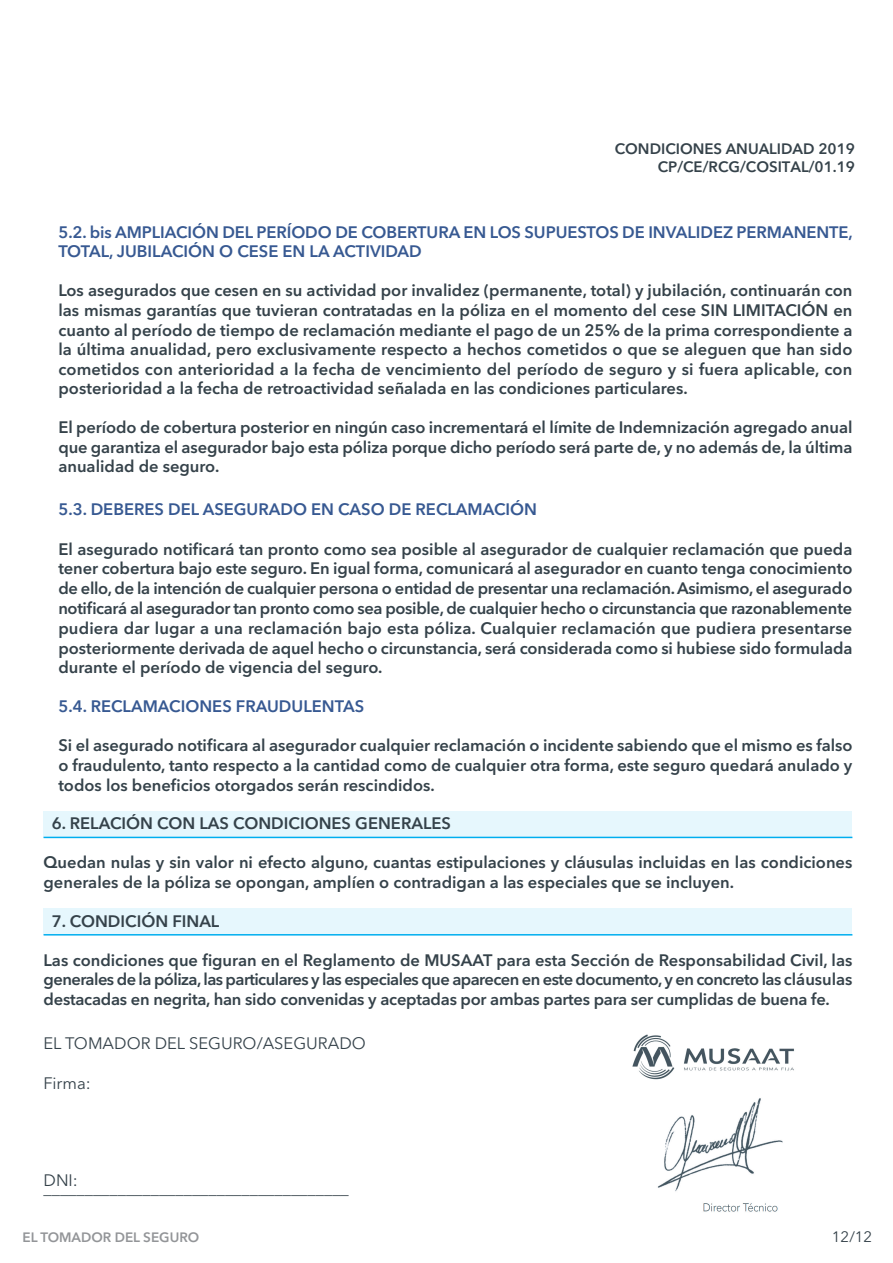
<style>
.page{position:relative;width:893px;height:1263px;background:#fff}
.page>*{position:absolute;margin:0;border:0;box-sizing:border-box;transform-origin:0 0}
.t1{font:600 16.5px/19.5px "Avenir Next LT Pro";color:#35424a;text-align:justify}
.t2{font:600 16.5px/19.5px "Avenir Next LT Pro";letter-spacing:-.005em;color:#375992}
.t3{font:16.5px "Avenir Next LT Pro";color:#35424a}
.t4{font:600 15px/18px "Avenir Next LT Pro";color:#35424a;text-align:right}
.t5{font:15px "Avenir Next LT Pro";color:#35424a}
.t6{font:600 13.5px "Avenir Next LT Pro";color:#939598}
</style>
<div class="page">
<div style="left:44px;top:908px;width:808px;height:27px;background:#e6f7fd"></div>
<div style="left:44px;top:811px;width:808px;height:26px;background:#e6f7fd"></div>
<hr style="left:44px;top:837px;width:808px;height:1px;background:#00aeef">
<hr style="left:44px;top:934px;width:808px;height:1px;background:#00aeef">
<img style="left:632px;top:1034px;width:162px;height:178px">
<p class="t4" style="left:615px;top:142px;width:242px">CONDICIONES ANUALIDAD 2019<br>CP/CE/RCG/COSITAL/01.19</p>
<p class="t2" style="left:58px;top:224px;width:796px">5.2. bis AMPLIACIÓN DEL PERÍODO DE COBERTURA EN LOS SUPUESTOS DE INVALIDEZ PERMANENTE,<br>TOTAL, JUBILACIÓN O CESE EN LA ACTIVIDAD</p>
<p class="t1" style="left:58px;top:283px;width:796px">Los asegurados que cesen en su actividad por invalidez (permanente, total) y jubilación, continuarán con las mismas garantías que tuvieran contratadas en la póliza en el momento del cese SIN LIMITACIÓN en cuanto al período de tiempo de reclamación mediante el pago de un 25% de la prima correspondiente a la última anualidad, pero exclusivamente respecto a hechos cometidos o que se aleguen que han sido cometidos con anterioridad a la fecha de vencimiento del período de seguro y si fuera aplicable, con posterioridad a la fecha de retroactividad señalada en las condiciones particulares.</p>
<p class="t1" style="left:58px;top:419px;width:795px">El período de cobertura posterior en ningún caso incrementará el límite de Indemnización agregado anual que garantiza el asegurador bajo esta póliza porque dicho período será parte de, y no además de, la última anualidad de seguro.</p>
<p class="t2" style="left:58px;top:502px;width:480px">5.3. DEBERES DEL ASEGURADO EN CASO DE RECLAMACIÓN</p>
<p class="t1" style="left:58px;top:541px;width:795px">El asegurado notificará tan pronto como sea posible al asegurador de cualquier reclamación que pueda tener cobertura bajo este seguro. En igual forma, comunicará al asegurador en cuanto tenga conocimiento de ello, de la intención de cualquier persona o entidad de presentar una reclamación. Asimismo, el asegurado notificará al asegurador tan pronto como sea posible, de cualquier hecho o circunstancia que razonablemente pudiera dar lugar a una reclamación bajo esta póliza. Cualquier reclamación que pudiera presentarse posteriormente derivada de aquel hecho o circunstancia, será considerada como si hubiese sido formulada durante el período de vigencia del seguro.</p>
<p class="t2" style="left:58px;top:698px;width:307px">5.4. RECLAMACIONES FRAUDULENTAS</p>
<p class="t1" style="left:58px;top:737px;width:796px">Si el asegurado notificara al asegurador cualquier reclamación o incidente sabiendo que el mismo es falso o fraudulento, tanto respecto a la cantidad como de cualquier otra forma, este seguro quedará anulado y todos los beneficios otorgados serán rescindidos.</p>
<p class="t1" style="left:52px;top:816px;width:401px">6. RELACIÓN CON LAS CONDICIONES GENERALES</p>
<p class="t1" style="left:44px;top:855px;width:810px">Quedan nulas y sin valor ni efecto alguno, cuantas estipulaciones y cláusulas incluidas en las condiciones generales de la póliza se opongan, amplíen o contradigan a las especiales que se incluyen.</p>
<p class="t1" style="left:52px;top:913px;width:169px">7. CONDICIÓN FINAL</p>
<p class="t1" style="left:44px;top:952px;width:810px">Las condiciones que figuran en el Reglamento de MUSAAT para esta Sección de Responsabilidad Civil, las generales de la póliza, las particulares y las especiales que aparecen en este documento, y en concreto las cláusulas destacadas en negrita, han sido convenidas y aceptadas por ambas partes para ser cumplidas de buena fe.</p>
<p class="t3" style="left:44px;top:1037px;width:324px">EL TOMADOR DEL SEGURO/ASEGURADO</p>
<p class="t3" style="left:44px;top:1077px;width:49px">Firma:</p>
<p class="t3" style="left:44px;top:1174px;width:36px">DNI:</p>
<p class="t3" style="left:44px;top:1182px;width:307px">_____________________________________</p>
<p class="t6" style="left:23px;top:1232px;width:178px">EL TOMADOR DEL SEGURO</p>
<p class="t5" style="left:832px;top:1231px;width:42px">12/12</p>
</div>
